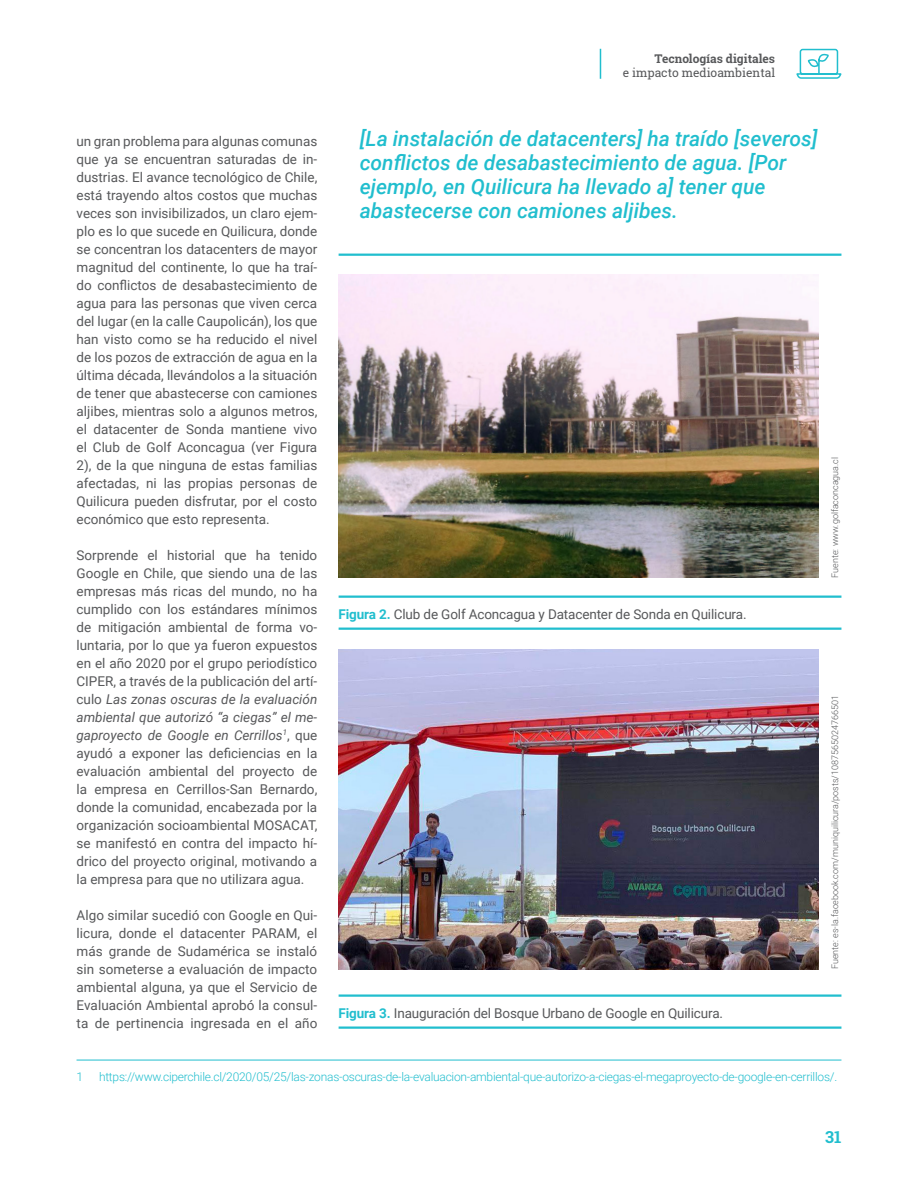
<style>
.page{position:relative;width:918px;height:1188px;background:#fff}
.page>*{position:absolute;margin:0;border:0;box-sizing:border-box;transform-origin:0 0}
.DESTACADO{font:italic 500 21px/24px "Roboto";color:#21bece}
.t1{font:700 16.5px "Roboto Slab";color:#21bece}
.Texto{font:13.5px/18px "Roboto";color:#57585a;text-align:justify}
.Texto_Figura{font:13.5px "Roboto";letter-spacing:-.01em;color:#57585a}
.NOTA_AL_PIE{font:300 12px "Roboto";letter-spacing:-.02em;color:#21bece}
.t2{font:12px "Roboto Slab";color:#57585a}
.t3{font:700 12px "Roboto Slab";color:#57585a}
.Fuente{font:300 9px "Roboto";color:#57585a}
.s1{font-style:italic}
.s2{font-weight:700;color:#21bece}
</style>
<div class="page">
<svg style="left:796px;top:48px;width:46px;height:31px"></svg>
<hr style="left:600px;top:49px;width:1px;height:30px;background:#21bece">
<hr style="left:339px;top:596px;width:502px;height:2px;background:#21bece">
<hr style="left:339px;top:628px;width:502px;height:2px;background:#21bece">
<hr style="left:339px;top:994px;width:502px;height:3px;background:#21bece">
<hr style="left:339px;top:1026px;width:502px;height:3px;background:#21bece">
<hr style="left:339px;top:254px;width:502px;height:2px;background:#21bece">
<img style="left:339px;top:274px;width:480px;height:304px">
<hr style="left:77px;top:1060px;width:764px;height:1px;background:#21bece">
<img style="left:339px;top:650px;width:480px;height:319px">
<p class="Texto" style="left:77px;top:131px;width:242px">un gran problema para algunas comunas que ya se encuentran saturadas de in&shy;dustrias. El avance tecnológico de Chile, está trayendo altos costos que muchas veces son invisibilizados, un claro ejem&shy;plo es lo que sucede en Quilicura, donde se concentran los datacenters de mayor magnitud del continente, lo que ha traí&shy;do conflictos de desabastecimiento de agua para las personas que viven cerca del lugar (en la calle Caupolicán), los que han visto como se ha reducido el nivel de los pozos de extracción de agua en la última década, llevándolos a la situación de tener que abastecerse con camiones aljibes, mientras solo a algunos metros, el datacenter de Sonda mantiene vivo el Club de Golf Aconcagua (ver Figura 2), de la que ninguna de estas familias afectadas, ni las propias personas de Quilicura pueden disfrutar, por el costo económico que esto representa.</p>
<p class="Texto" style="left:77px;top:545px;width:242px">Sorprende el historial que ha tenido Google en Chile, que siendo una de las empresas más ricas del mundo, no ha cumplido con los estándares mínimos de mitigación ambiental de forma vo&shy;luntaria, por lo que ya fueron expuestos en el año 2020 por el grupo periodístico CIPER, a través de la publicación del artí&shy;culo <span class="s1">Las zonas oscuras de la evaluación ambiental que autorizó “a ciegas” el me&shy;gaproyecto de Google en Cerrillos</span><sup>1</sup>, que ayudó a exponer las deficiencias en la evaluación ambiental del proyecto de la empresa en Cerrillos-San Bernardo, donde la comunidad, encabezada por la organización socioambiental MOSACAT, se manifestó en contra del impacto hí&shy;drico del proyecto original, motivando a la empresa para que no utilizara agua.</p>
<p class="Texto" style="left:77px;top:905px;width:242px">Algo similar sucedió con Google en Qui&shy;licura, donde el datacenter PARAM, el más grande de Sudamérica se instaló sin someterse a evaluación de impacto ambiental alguna, ya que el Servicio de Evaluación Ambiental aprobó la consul&shy;ta de pertinencia ingresada en el año</p>
<p class="t3" style="left:655px;top:51px;width:122px">Tecnologías digitales</p>
<p class="t2" style="left:623px;top:64px;width:154px">e impacto medioambiental</p>
<p class="DESTACADO" style="left:360px;top:125px;width:459px">[La instalación de datacenters] ha traído [severos] conflictos de desabastecimiento de agua. [Por ejemplo, en Quilicura ha llevado a] tener que abastecerse con camiones aljibes.</p>
<p class="Texto_Figura" style="left:339px;top:605px;width:409px"><span class="s2">Figura 2.</span> Club de Golf Aconcagua y Datacenter de Sonda en Quilicura.</p>
<p class="Texto_Figura" style="left:339px;top:1004px;width:386px"><span class="s2">Figura 3.</span> Inauguración del Bosque Urbano de Google en Quilicura.</p>
<p class="Fuente" style="left:829px;top:578px;width:122px;rotate:-90deg">Fuente: www.golfaconcagua.cl</p>
<p class="Fuente" style="left:829px;top:969px;width:275px;rotate:-90deg">Fuente: es-la.facebook.com/muniquilicura/posts/1087565024766501</p>
<p class="NOTA_AL_PIE" style="left:77px;top:1068px;width:8px">1</p>
<p class="NOTA_AL_PIE" style="left:99px;top:1068px;width:740px">https://www.ciperchile.cl/2020/05/25/las-zonas-oscuras-de-la-evaluacion-ambiental-que-autorizo-a-ciegas-el-megaproyecto-de-google-en-cerrillos/.</p>
<p class="t1" style="left:825px;top:1126px;width:18px">31</p>
</div>
